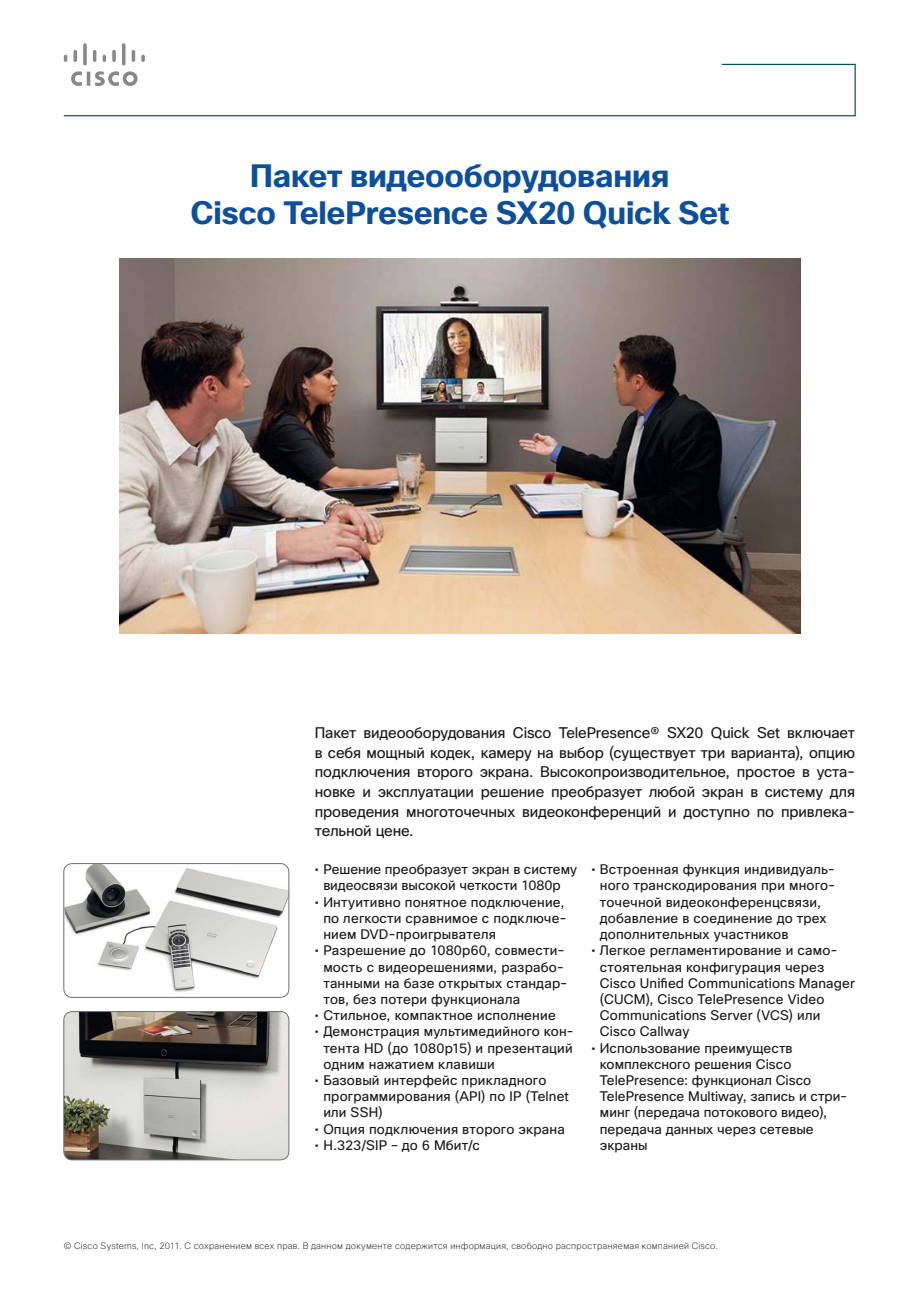
<style>
.page{position:relative;width:919px;height:1289px;background:#fff}
.page>*{position:absolute;margin:0;border:0;box-sizing:border-box;transform-origin:0 0}
.t1{font:700 31.5px/37.8px "Cisco Sans";letter-spacing:-.01em;color:#0d4f9b;text-align:center}
.t2{font:15px/19.5px "Cisco Sans";letter-spacing:-.01em;color:#1a171c;text-align:justify}
.t3{font:13.5px/16.2px "Cisco Sans";letter-spacing:.01em;color:#1a171c}
.t4{font:200 9px "Cisco Sans";letter-spacing:.025em;color:#1a171c}
</style>
<div class="page">
<svg style="left:64px;top:43px;width:791px;height:73px"></svg>
<img style="left:65px;top:863px;width:224px;height:129px">
<div style="left:63px;top:863px;width:226px;height:134px;border:1px solid #6f7072;border-radius:9px"></div>
<img style="left:120px;top:259px;width:680px;height:374px">
<img style="left:64px;top:1011px;width:225px;height:148px;border-radius:9px">
<div style="left:63px;top:1011px;width:226px;height:149px;border:1px solid #6f7072;border-radius:9px"></div>
<h1 class="t1" style="left:190px;top:159px;width:540px">Пакет видеооборудования<br>Cisco TelePresence SX20 Quick Set</h1>
<p class="t2" style="left:315px;top:724px;width:542px">Пакет видеооборудования Cisco TelePresence® SX20 Quick Set включает в себя мощный кодек, камеру на выбор (существует три варианта), опцию подключения второго экрана. Высокопроизводительное, простое в уста&shy;новке и эксплуатации решение преобразует любой экран в систему для проведения многоточечных видеоконференций и доступно по привлека&shy;тельной цене.</p>
<p class="t3" style="left:315px;top:862px;width:264px;text-align:center">• Решение преобразует экран в систему видеосвязи высокой четкости 1080p</p>
<p class="t3" style="left:323px;top:894px;width:245px;text-indent:-9px">• Интуитивно понятное подключение, по легкости сравнимое с подключе&shy;нием DVD-проигрывателя</p>
<p class="t3" style="left:323px;top:943px;width:246px;text-indent:-9px">• Разрешение до 1080p60, совмести&shy;мость с видеорешениями, разрабо&shy;танными на базе открытых стандар&shy;тов, без потери функционала</p>
<p class="t3" style="left:315px;top:1008px;width:242px">• Стильное, компактное исполнение</p>
<p class="t3" style="left:323px;top:1024px;width:252px;text-align:justify;text-indent:-9px">• Демонстрация мультимедийного кон&shy;тента HD (до 1080p15) и презентаций одним нажатием клавиши</p>
<p class="t3" style="left:323px;top:1072px;width:247px;text-indent:-9px">• Базовый интерфейс прикладного программирования (API) по IP (Telnet или SSH)</p>
<p class="t3" style="left:315px;top:1121px;width:251px">• Опция подключения второго экрана</p>
<p class="t3" style="left:315px;top:1137px;width:167px">• H.323/SIP – до 6 Мбит/с</p>
<p class="t3" style="left:600px;top:862px;width:237px;text-indent:-9px">• Встроенная функция индивидуаль&shy;ного транскодирования при много&shy;точечной видеоконференцсвязи, добавление в соединение до трех дополнительных участников</p>
<p class="t3" style="left:600px;top:943px;width:256px;text-indent:-9px">• Легкое регламентирование и само&shy;стоятельная конфигурация через<br>Cisco Unified Communications Manager (CUCM), Cisco TelePresence Video<br>Communications Server (VCS) или<br>Cisco Callway</p>
<p class="t3" style="left:600px;top:1040px;width:249px;text-indent:-9px">• Использование преимуществ комплексного решения Cisco<br>TelePresence: функционал Cisco<br>TelePresence Multiway, запись и стри&shy;минг (передача потокового видео), передача данных через сетевые экраны</p>
<p class="t4" style="left:64px;top:1242px;width:655px">© Cisco Systems, Inc, 2011. С сохранением всех прав. В данном документе содержится информация, свободно распространяемая компанией Cisco.</p>
</div>
